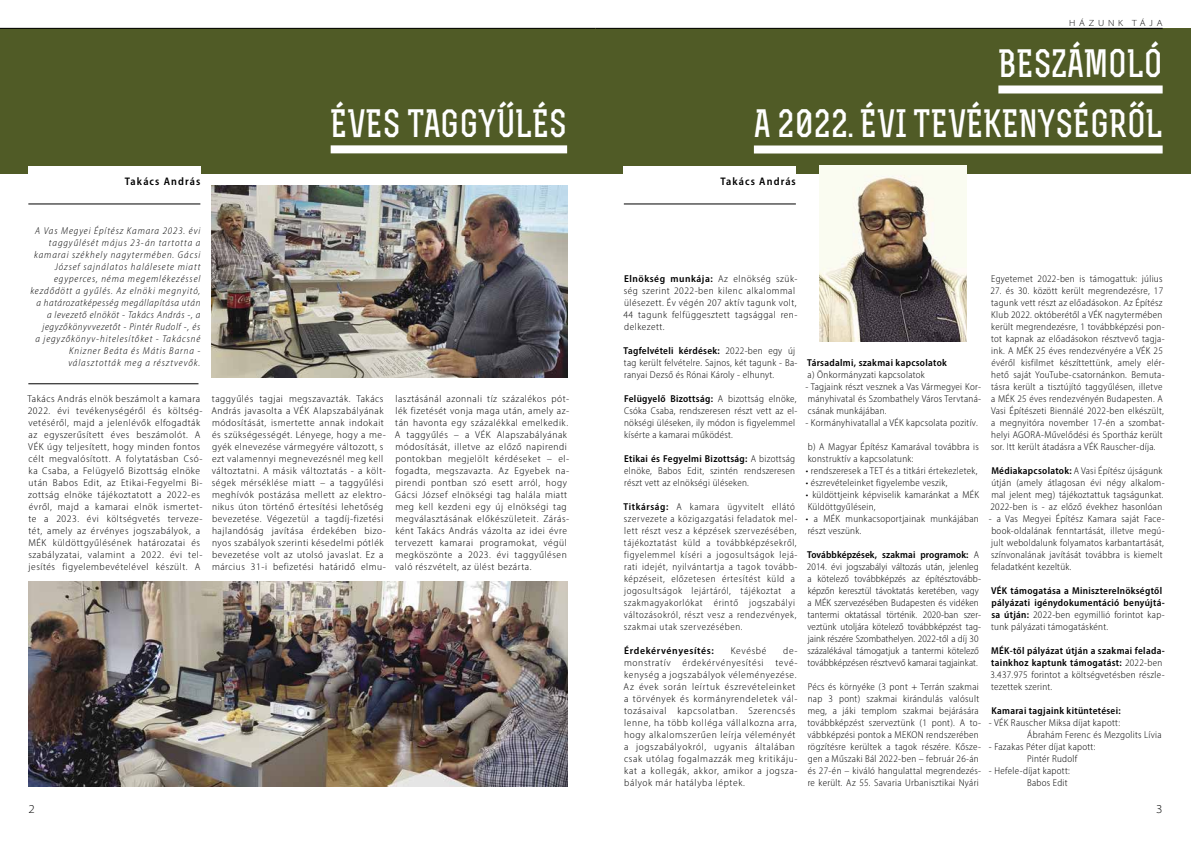
<style>
.page{position:relative;width:1191px;height:842px;background:#fff}
.page>*{position:absolute;margin:0;border:0;box-sizing:border-box;transform-origin:0 0}
.t1{font:700 37px/60px "Rex";color:#fff;text-align:right}
.t2{font:300 semi-expanded 12px "Myriad Pro";color:#000}
.t3{font:600 semi-condensed 11px "Myriad Pro";letter-spacing:.1em;color:#000}
.t4{font:300 semi-condensed 10px/12px "Myriad Pro";letter-spacing:.045em;color:#000}
.t5{font:300 semi-condensed 10px/12px "Myriad Pro";letter-spacing:.045em;color:#000;scale:1.05 1}
.t6{font:300 semi-condensed 10px/12px "Myriad Pro";letter-spacing:.01em;color:#000}
.t7{font:italic 300 semi-condensed 10px/12px "Myriad Pro";letter-spacing:.09em;color:#000;text-align:right}
.t8{font:600 semi-condensed 10px/12px "Myriad Pro";letter-spacing:.03em;color:#000}
.t9{font:600 semi-condensed 10px "Myriad Pro";letter-spacing:.06em;color:#000;scale:1.05 1}
.t10{font:300 semi-expanded 9px "Myriad Pro";letter-spacing:.42em;color:#000}
.s1{font-weight:600}
.s2{font-weight:300}
</style>
<div class="page">
<div style="left:595px;top:28px;width:596px;height:146px;background:#505b26"></div>
<div style="left:998px;top:85px;width:164px;height:8px;background:#fff"></div>
<div style="left:754px;top:145px;width:408px;height:8px;background:#fff"></div>
<hr style="left:595px;top:28px;width:567px;height:1px;background:#000">
<hr style="left:28px;top:384px;width:170px;height:1px;background:#000">
<hr style="left:28px;top:204px;width:172px;height:1px;background:#000">
<hr style="left:624px;top:204px;width:172px;height:1px;background:#000">
<div style="left:0;top:28px;width:595px;height:146px;background:#505b26"></div>
<div style="left:331px;top:145px;width:236px;height:8px;background:#fff"></div>
<div style="left:28px;top:167px;width:172px;height:31px;background:#fff"></div>
<div style="left:624px;top:167px;width:172px;height:31px;background:#fff"></div>
<img style="left:820px;top:165px;width:146px;height:177px">
<img style="left:28px;top:582px;width:539px;height:205px">
<img style="left:212px;top:186px;width:355px;height:192px">
<hr style="left:0;top:28px;width:595px;height:1px;background:#000">
<h1 class="t1" style="left:331px;top:93px;width:238px">ÉVES TAGGYŰLÉS</h1>
<p class="t10" style="left:1069px;top:17px;width:95px">HÁZUNK TÁJA</p>
<h1 class="t1" style="left:754px;top:33px;width:410px">BESZÁMOLÓ<br>A 2022. ÉVI TEVÉKENYSÉGRŐL</h1>
<p class="t3" style="left:125px;top:174px;width:77px">Takács András</p>
<p class="t3" style="left:720px;top:174px;width:77px">Takács András</p>
<p class="t7" style="left:30px;top:224px;width:171px">A Vas Megyei Építész Kamara 2023. évi taggyűlését május 23-án tartotta a kamarai székhely nagytermében. Gácsi József sajnálatos halálesete miatt egyperces, néma megemlékezéssel kezdődött a gyűlés. Az elnöki megnyitó, a határozatképesség megállapítása után a levezető elnököt - Takács András -, a jegyzőkönyvvezetőt - Pintér Rudolf -, és<br>a jegyzőkönyv-hitelesítőket - Takácsné Knizner Beáta és Mátis Barna - választották meg a résztvevők.</p>
<p class="t5" style="left:28px;top:392px;width:168px">Takács András elnök beszámolt a kamara 2022. évi tevékenységéről és költség&shy;vetéséről, majd a jelenlévők elfogadták az egyszerűsített éves beszámolót. A VÉK úgy teljesített, hogy minden fontos célt megvalósított. A folytatásban Csó&shy;ka Csaba, a Felügyelő Bizottság elnöke után Babos Edit, az Etikai-Fegyelmi Bi&shy;zottság elnöke tájékoztatott a 2022-es évről, majd a kamarai elnök ismertet&shy;te a 2023. évi költségvetés terveze&shy;tét, amely az érvényes jogszabályok, a MÉK küldöttgyűlésének határozatai és szabályzatai, valamint a 2022. évi tel&shy;jesítés figyelembevételével készült. A</p>
<p class="t5" style="left:211px;top:392px;width:168px">taggyűlés tagjai megszavazták. Takács András javasolta a VÉK Alapszabályának módosítását, ismertette annak indokait és szükségességét. Lényege, hogy a me&shy;gyék elnevezése vármegyére változott, s ezt valamennyi megnevezésnél meg kell változtatni. A másik változtatás - a költ&shy;ségek mérséklése miatt – a taggyűlési meghívók postázása mellett az elektro&shy;nikus úton történő értesítési lehetőség bevezetése. Végezetül a tagdíj-fizetési hajlandóság javítása érdekében bizo&shy;nyos szabályok szerinti késedelmi pótlék bevezetése volt az utolsó javaslat. Ez a március 31-i befizetési határidő elmu-</p>
<p class="t5" style="left:395px;top:392px;width:168px">lasztásánál azonnali tíz százalékos pót&shy;lék fizetését vonja maga után, amely az&shy;tán havonta egy százalékkal emelkedik.<br>A taggyűlés – a VÉK Alapszabályának módosítását, illetve az előző napirendi pontokban megjelölt kérdéseket – el&shy;fogadta, megszavazta. Az Egyebek na&shy;pirendi pontban szó esett arról, hogy Gácsi József elnökségi tag halála miatt meg kell kezdeni egy új elnökségi tag megválasztásának előkészületeit. Zárás&shy;ként Takács András vázolta az idei évre tervezett kamarai programokat, végül megköszönte a 2023. évi taggyűlésen való részvételt, az ülést bezárta.</p>
<p class="t4" style="left:623px;top:272px;width:176px"><span class="s1">Elnökség munkája:</span> Az elnökség szük&shy;ség szerint 2022-ben kilenc alkalommal ülésezett. Év végén 207 aktív tagunk volt, 44 tagunk felfüggesztett tagsággal ren&shy;delkezett.</p>
<p class="t4" style="left:623px;top:344px;width:175px"><span class="s1">Tagfelvételi kérdések:</span> 2022-ben egy új tag került felvételre. Sajnos, két tagunk - Ba&shy;ranyai Dezső és Rónai Károly - elhunyt.</p>
<p class="t4" style="left:624px;top:392px;width:175px"><span class="s1">Felügyelő Bizottság:</span> A bizottság elnöke, Csóka Csaba, rendszeresen részt vett az el&shy;nökségi üléseken, ily módon is figyelemmel kísérte a kamarai működést.</p>
<p class="t4" style="left:624px;top:452px;width:172px;text-align:justify"><span class="s1">Etikai és Fegyelmi Bizottság:</span> A bizottság elnöke, Babos Edit, szintén rendszeresen részt vett az elnökségi üléseken.</p>
<p class="t4" style="left:623px;top:500px;width:175px"><span class="s1">Titkárság:</span> A kamara ügyvitelt ellátó szervezete a közigazgatási feladatok mel&shy;lett részt vesz a képzések szervezésében, tájékoztatást küld a továbbképzésekről, figyelemmel kíséri a jogosultságok lejá&shy;rati idejét, nyilvántartja a tagok tovább&shy;képzéseit, előzetesen értesítést küld a jogosultságok lejártáról, tájékoztat a szakmagyakorlókat érintő jogszabályi változásokról, részt vesz a rendezvények, szakmai utak szervezésében.</p>
<p class="t9" style="left:624px;top:644px;width:87px">Érdekérvényesítés:</p>
<p class="t5" style="left:731px;top:644px;width:35px">Kevésbé</p>
<p class="t5" style="left:623px;top:644px;width:167px;text-indent:160px">de&shy;monstratív érdekérvényesítési tevé&shy;kenység a jogszabályok véleményezése.<br>Az évek során leírtuk észrevételeinket a törvények és kormányrendeletek vál&shy;tozásaival kapcsolatban. Szerencsés lenne, ha több kolléga vállalkozna arra, hogy alkalomszerűen leírja véleményét a jogszabályokról, ugyanis általában csak utólag fogalmazzák meg kritikáju&shy;kat a kollegák, akkor, amikor a jogsza&shy;bályok már hatályba léptek.</p>
<p class="t8" style="left:807px;top:356px;width:141px">Társadalmi, szakmai kapcsolatok</p>
<p class="t4" style="left:807px;top:368px;width:119px">a) Önkormányzati kapcsolatok</p>
<p class="t4" style="left:805px;top:380px;width:177px;text-align:justify">- Tagjaink részt vesznek a Vas Vármegyei Kor&shy;mányhivatal és Szombathely Város Tervtaná&shy;csának munkájában.</p>
<p class="t4" style="left:805px;top:416px;width:174px">- Kormányhivatallal a VÉK kapcsolata pozitív.</p>
<p class="t4" style="left:807px;top:440px;width:173px">b) A Magyar Építész Kamarával továbbra is konstruktív a kapcsolatunk:</p>
<p class="t4" style="left:805px;top:464px;width:173px">• rendszeresek a TET és a titkári értekezletek,</p>
<p class="t4" style="left:805px;top:476px;width:143px">• észrevételeinket figyelembe veszik,</p>
<p class="t4" style="left:805px;top:488px;width:175px">• küldöttjeink képviselik kamaránkat a MÉK<br>Küldöttgyűlésein,</p>
<p class="t4" style="left:805px;top:512px;width:174px">• a MÉK munkacsoportjainak munkájában részt veszünk.</p>
<p class="t6" style="left:807px;top:548px;width:176px"><span class="s1">Továbbképzések, szakmai programok:</span> A 2014. évi jogszabályi változás után, jelenleg a kötelező továbbképzés az építésztovább&shy;képzőn keresztül távoktatás keretében, vagy a MÉK szervezésében Budapesten és vidéken tantermi oktatással történik. 2020-ban szer&shy;veztünk utoljára kötelező továbbképzést tag&shy;jaink részére Szombathelyen. 2022-től a díj 30 százalékával támogatjuk a tantermi kötelező továbbképzésen résztvevő kamarai tagjainkat.</p>
<p class="t4" style="left:807px;top:680px;width:175px">Pécs és környéke (3 pont + Terrán szakmai nap 3 pont) szakmai kirándulás valósult meg, a jáki templom szakmai bejárására továbbképzést szerveztünk (1 pont). A to&shy;vábbképzési pontok a MEKON rendszerében rögzítésre kerültek a tagok részére. Kősze&shy;gen a Műszaki Bál 2022-ben – február 26-án és 27-én – kiváló hangulattal megrendezés&shy;re került. Az 55. Savaria Urbanisztikai Nyári</p>
<p class="t4" style="left:991px;top:272px;width:173px">Egyetemet 2022-ben is támogattuk: július</p>
<p class="t4" style="left:990px;top:284px;width:176px">27. és 30. között került megrendezésre, 17 tagunk vett részt az előadásokon. Az Építész Klub 2022. októberétől a VÉK nagytermében került megrendezésre, 1 továbbképzési pon&shy;tot kapnak az előadásokon résztvevő tagja&shy;ink. A MÉK 25 éves rendezvényére a VÉK 25 évéről kisfilmet készíttettünk, amely elér&shy;hető saját YouTube-csatornánkon. Bemuta&shy;tásra került a tisztújító taggyűlésen, illetve a MÉK 25 éves rendezvényén Budapesten. A Vasi Építészeti Biennálé 2022-ben elkészült, a megnyitóra november 17-én a szombat&shy;helyi AGORA-Művelődési és Sportház került sor. Itt került átadásra a VÉK Rauscher-díja.</p>
<p class="t4" style="left:990px;top:464px;width:176px"><span class="s1">Médiakapcsolatok:</span> A Vasi Építész újságunk útján (amely átlagosan évi négy alkalom&shy;mal jelent meg) tájékoztattuk tagságunkat.<br>2022-ben is - az előző évekhez hasonlóan</p>
<p class="t4" style="left:989px;top:512px;width:177px">- a Vas Megyei Építész Kamara saját Face&shy;book-oldalának fenntartását, illetve megú&shy;jult weboldalunk folyamatos karbantartását, színvonalának javítását továbbra is kiemelt feladatként kezeltük.</p>
<p class="t8" style="left:991px;top:584px;width:175px">VÉK támogatása a Miniszterelnökségtől pályázati igénydokumentáció benyújtá&shy;sa útján: <span class="s2">2022-ben egymillió forintot kap&shy;tunk pályázati támogatásként.</span></p>
<p class="t4" style="left:990px;top:644px;width:176px"><span class="s1">MÉK-től pályázat útján a szakmai felada&shy;tainkhoz kaptunk támogatást:</span> 2022-ben 3.437.975 forintot a költségvetésben részle&shy;tezettek szerint.</p>
<p class="t8" style="left:991px;top:704px;width:131px">Kamarai tagjaink kitüntetései:</p>
<p class="t4" style="left:1027px;top:716px;width:136px;text-indent:-38px">- VÉK Rauscher Miksa díjat kapott:<br>Ábrahám Ferenc és Mezgolits Lívia</p>
<p class="t4" style="left:1027px;top:740px;width:70px;text-indent:-38px">- Fazakas Péter díjat kapott:<br>Pintér Rudolf</p>
<p class="t4" style="left:989px;top:764px;width:82px;text-align:right">- Hefele-díjat kapott:<br>Babos Edit</p>
<p class="t2" style="left:28px;top:801px;width:8px">2</p>
<p class="t2" style="left:1156px;top:801px;width:8px">3</p>
</div>
